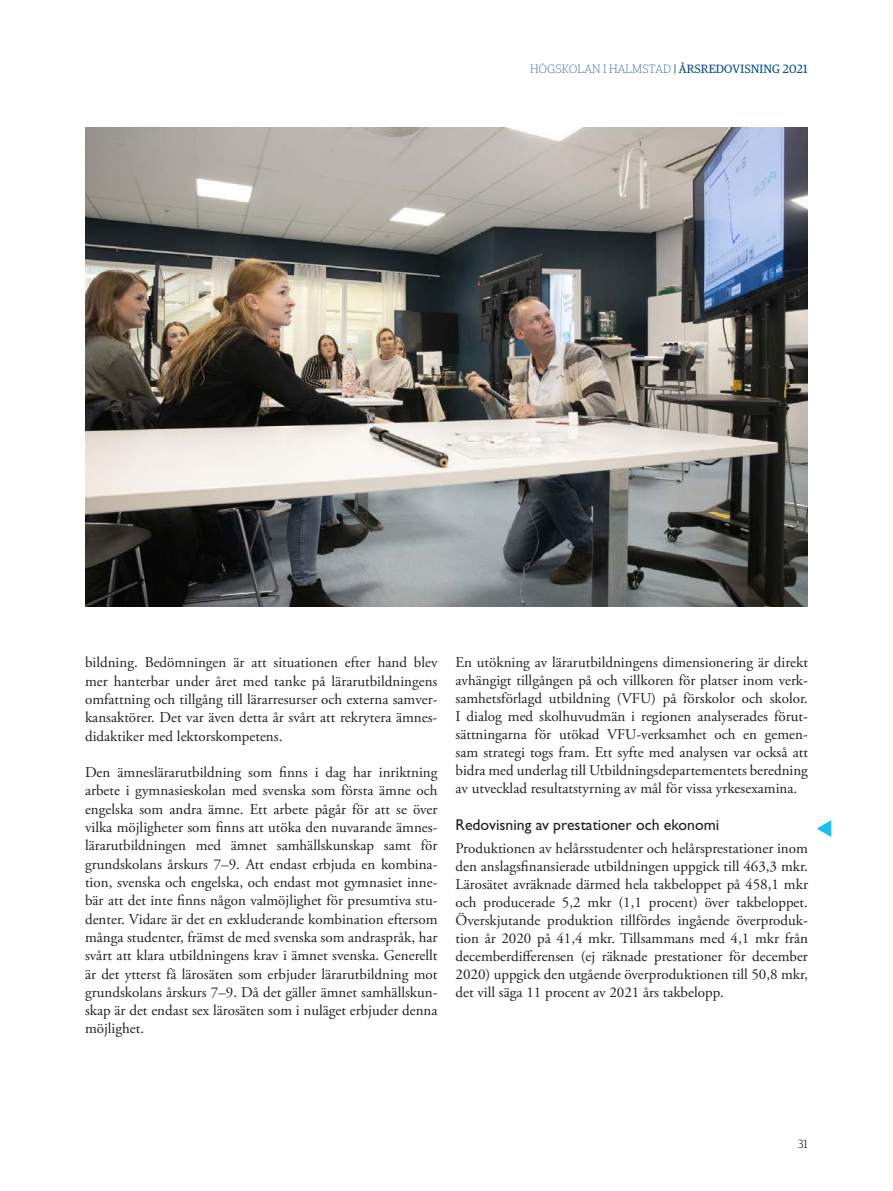
<style>
.page{position:relative;width:893px;height:1191px;background:#fff}
.page>*{position:absolute;margin:0;border:0;box-sizing:border-box;transform-origin:0 0}
.t1{font:15.75px "Gill Sans Std";color:#231f20}
.t2{font:15px/18.3px "Adobe Garamond Pro";color:#231f20;text-align:justify}
.t3{font:12px "Guardian Egyp";letter-spacing:.02em;color:#004b87}
.t4{font:300 12px "Guardian Egyp";color:#231f20}
.s1{font-weight:100}
</style>
<div class="page">
<svg style="left:817px;top:820px;width:14px;height:17px"></svg>
<img style="left:85px;top:128px;width:723px;height:478px">
<p class="t3" style="left:530px;top:61px;width:279px"><span class="s1">HÖGSKOLAN I HALMSTAD</span> | ÅRSREDOVISNING 2021</p>
<p class="t2" style="left:85px;top:654px;width:354px">bildning. Bedömningen är att situationen efter hand blev mer hanterbar under året med tanke på lärarutbildningens omfattning och tillgång till lärarresurser och externa samver&shy;kansaktörer. Det var även detta år svårt att rekrytera ämnes&shy;didaktiker med lektorskompetens.</p>
<p class="t2" style="left:85px;top:764px;width:354px">Den ämneslärarutbildning som finns i dag har inriktning arbete i gymnasieskolan med svenska som första ämne och engelska som andra ämne. Ett arbete pågår för att se över vilka möjligheter som finns att utöka den nuvarande ämnes&shy;lärarutbildningen med ämnet samhällskunskap samt för grundskolans årskurs 7–9. Att endast erbjuda en kombina&shy;tion, svenska och engelska, och endast mot gymnasiet inne&shy;bär att det inte finns någon valmöjlighet för presumtiva stu&shy;denter. Vidare är det en exkluderande kombination eftersom många studenter, främst de med svenska som andraspråk, har svårt att klara utbildningens krav i ämnet svenska. Generellt är det ytterst få lärosäten som erbjuder lärarutbildning mot grundskolans årskurs 7–9. Då det gäller ämnet samhällskun&shy;skap är det endast sex lärosäten som i nuläget erbjuder denna möjlighet.</p>
<p class="t2" style="left:455px;top:654px;width:354px">En utökning av lärarutbildningens dimensionering är direkt avhängigt tillgången på och villkoren för platser inom verk&shy;samhetsförlagd utbildning (VFU) på förskolor och skolor.<br>I dialog med skolhuvudmän i regionen analyserades förut&shy;sättningarna för utökad VFU-verksamhet och en gemen&shy;sam strategi togs fram. Ett syfte med analysen var också att bidra med underlag till Utbildningsdepartementets beredning av utvecklad resultatstyrning av mål för vissa yrkesexamina.</p>
<p class="t1" style="left:455px;top:816px;width:265px">Redovisning av prestationer och ekonomi</p>
<p class="t2" style="left:455px;top:839px;width:354px">Produktionen av helårsstudenter och helårsprestationer inom den anslagsfinansierade utbildningen uppgick till 463,3 mkr.<br>Lärosätet avräknade därmed hela takbeloppet på 458,1 mkr och producerade 5,2 mkr (1,1 procent) över takbeloppet.<br>Överskjutande produktion tillfördes ingående överproduk&shy;tion år 2020 på 41,4 mkr. Tillsammans med 4,1 mkr från decemberdifferensen (ej räknade prestationer för december 2020) uppgick den utgående överproduktionen till 50,8 mkr, det vill säga 11 procent av 2021 års takbelopp.</p>
<p class="t4" style="left:798px;top:1136px;width:12px">31</p>
</div>
